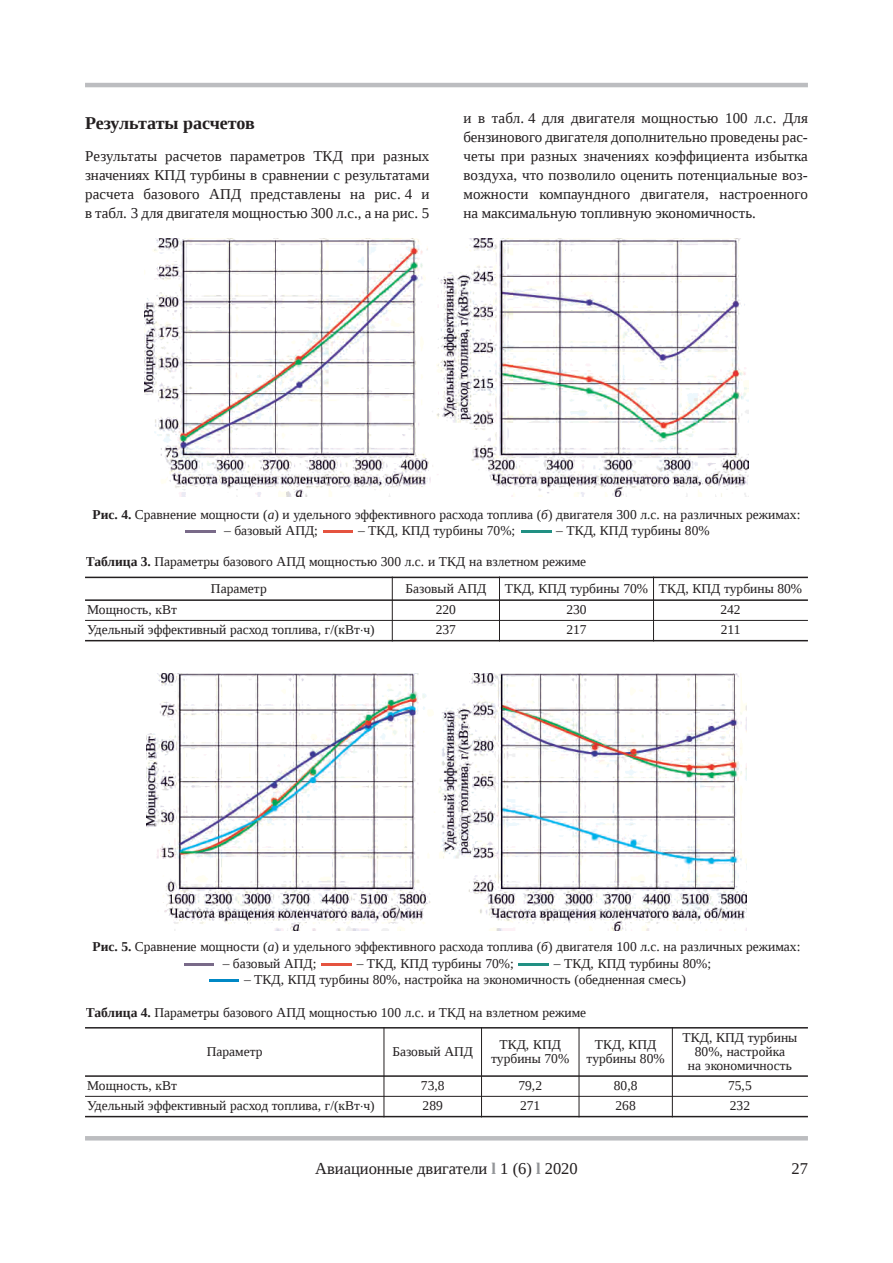
<style>
.page{position:relative;width:893px;height:1263px;background:#fff}
.page>*{position:absolute;margin:0;border:0;box-sizing:border-box;transform-origin:0 0}
.t1{font:700 18px "Liberation Serif";letter-spacing:-.005em;color:#231f20}
.t2{font:16.5px "Liberation Serif";color:#231f20}
.t3{font:15px/19px "Liberation Serif";color:#231f20;text-align:justify}
.t4{font:13.5px/14.4px "Liberation Serif";color:#231f20;text-align:center}
.s1{font-weight:700}
.s2{font-style:italic}
.s3{font-weight:700;color:#939598}
</style>
<div class="page">
<hr style="left:85px;top:1136px;width:723px;height:4px;background:#bcbdc0">
<hr style="left:85px;top:83px;width:723px;height:4px;background:#bcbdc0">
<hr style="left:392px;top:577px;width:1px;height:64px;background:#231f20">
<hr style="left:499px;top:577px;width:1px;height:64px;background:#231f20">
<hr style="left:653px;top:577px;width:1px;height:64px;background:#231f20">
<hr style="left:85px;top:577px;width:723px;height:1px;background:#231f20">
<hr style="left:85px;top:599px;width:723px;height:2px;background:#231f20">
<hr style="left:85px;top:620px;width:723px;height:1px;background:#231f20">
<hr style="left:85px;top:640px;width:723px;height:1px;background:#231f20">
<hr style="left:384px;top:1027px;width:1px;height:90px;background:#231f20">
<hr style="left:481px;top:1027px;width:1px;height:90px;background:#231f20">
<hr style="left:579px;top:1027px;width:1px;height:90px;background:#231f20">
<hr style="left:672px;top:1027px;width:1px;height:90px;background:#231f20">
<hr style="left:85px;top:1027px;width:723px;height:1px;background:#231f20">
<hr style="left:85px;top:1075px;width:723px;height:2px;background:#231f20">
<hr style="left:85px;top:1096px;width:723px;height:1px;background:#231f20">
<hr style="left:85px;top:1116px;width:723px;height:1px;background:#231f20">
<img style="left:323px;top:530px;width:30px;height:3px">
<img style="left:521px;top:530px;width:30px;height:3px">
<img style="left:145px;top:239px;width:603px;height:258px">
<img style="left:322px;top:963px;width:29px;height:2px">
<img style="left:519px;top:963px;width:30px;height:2px">
<img style="left:209px;top:980px;width:30px;height:2px">
<img style="left:147px;top:674px;width:599px;height:256px">
<h1 class="t1" style="left:85px;top:113px;width:171px">Результаты расчетов</h1>
<p class="t3" style="left:85px;top:146px;width:346px">Результаты расчетов параметров ТКД при разных значениях КПД турбины в сравнении с результатами расчета базового АПД представлены на рис. 4 и в табл. 3 для двигателя мощностью 300 л.с., а на рис. 5</p>
<p class="t3" style="left:463px;top:108px;width:346px">и в табл. 4 для двигателя мощностью 100 л.с. Для бензинового двига теля дополнительно прове дены рас - четы при разных значениях коэффициента избытка воздуха, что позво лило оценить потен циа ль ные воз - можности компаундного двигателя, настроенного на макси маль ную топливную экономичность.</p>
<p class="t4" style="left:93px;top:507px;width:709px"><span class="s1">Рис. 4.</span> Сравнение мощности (<span class="s2">а</span>) и удельного эффективного расхода топлива (<span class="s2">б</span>) двигателя 300 л.с. на различных режимах:</p>
<p class="t4" style="left:224px;top:523px;width:95px">– базовый АПД;</p>
<p class="t4" style="left:358px;top:523px;width:159px">– ТКД, КПД турбины 70%;</p>
<p class="t4" style="left:556px;top:523px;width:155px">– ТКД, КПД турбины 80%</p>
<p class="t4" style="left:211px;top:548px;width:377px;line-height:26.5px;text-align:left;text-indent:-125px"><span class="s1">Таблица 3.</span> Параметры базового АПД мощностью 300 л.с. и ТКД на взлетном режиме<br>Параметр</p>
<p class="t4" style="left:405px;top:581px;width:82px">Базовый АПД</p>
<p class="t4" style="left:505px;top:581px;width:299px">ТКД, КПД турбины 70% ТКД, КПД турбины 80%</p>
<p class="t4" style="left:87px;top:603px;width:91px">Мощность, кВт</p>
<p class="t4" style="left:436px;top:603px;width:22px">220</p>
<p class="t4" style="left:566px;top:603px;width:22px">230</p>
<p class="t4" style="left:720px;top:603px;width:22px">242</p>
<p class="t4" style="left:87px;top:622px;width:289px">Удельный эффективный расход топлива, г/(кВт ч)</p>
<p class="t4" style="left:436px;top:622px;width:22px">237</p>
<p class="t4" style="left:566px;top:622px;width:22px">217</p>
<p class="t4" style="left:721px;top:622px;width:21px">211</p>
<p class="t4" style="left:93px;top:940px;width:709px"><span class="s1">Рис. 5.</span> Сравнение мощности (<span class="s2">а</span>) и удельного эффективного расхода топлива (<span class="s2">б</span>) двигателя 100 л.с. на различных режимах:</p>
<p class="t4" style="left:223px;top:956px;width:95px">– базовый АПД;</p>
<p class="t4" style="left:357px;top:956px;width:159px">– ТКД, КПД турбины 70%;</p>
<p class="t4" style="left:554px;top:956px;width:159px">– ТКД, КПД турбины 80%;</p>
<p class="t4" style="left:244px;top:973px;width:443px">– ТКД, КПД турбины 80%, настройка на экономичность (обедненная смесь)</p>
<p class="t4" style="left:86px;top:1005px;width:502px"><span class="s1">Таблица 4.</span> Параметры базового АПД мощностью 100 л.с. и ТКД на взлетном режиме</p>
<p class="t4" style="left:207px;top:1044px;width:57px">Параметр</p>
<p class="t4" style="left:392px;top:1044px;width:82px">Базовый АПД</p>
<p class="t4" style="left:491px;top:1037px;width:80px">ТКД, КПД турбины 70%</p>
<p class="t4" style="left:587px;top:1037px;width:80px">ТКД, КПД турбины 80%</p>
<p class="t4" style="left:682px;top:1030px;width:116px">ТКД, КПД турбины<br>80%, настройка<br>на экономичность</p>
<p class="t4" style="left:87px;top:1078px;width:91px">Мощность, кВт</p>
<p class="t4" style="left:421px;top:1078px;width:25px">73,8</p>
<p class="t4" style="left:518px;top:1078px;width:25px">79,2</p>
<p class="t4" style="left:614px;top:1078px;width:25px">80,8</p>
<p class="t4" style="left:728px;top:1078px;width:25px">75,5</p>
<p class="t4" style="left:87px;top:1098px;width:289px">Удельный эффективный расход топлива, г/(кВт ч)</p>
<p class="t4" style="left:423px;top:1098px;width:22px">289</p>
<p class="t4" style="left:520px;top:1098px;width:22px">271</p>
<p class="t4" style="left:616px;top:1098px;width:22px">268</p>
<p class="t4" style="left:730px;top:1098px;width:22px">232</p>
<p class="t2" style="left:315px;top:1160px;width:264px">Авиационные двигатели <span class="s3">l</span> 1 (6) <span class="s3">l</span> 2020</p>
<p class="t2" style="left:791px;top:1160px;width:18px">27</p>
</div>
